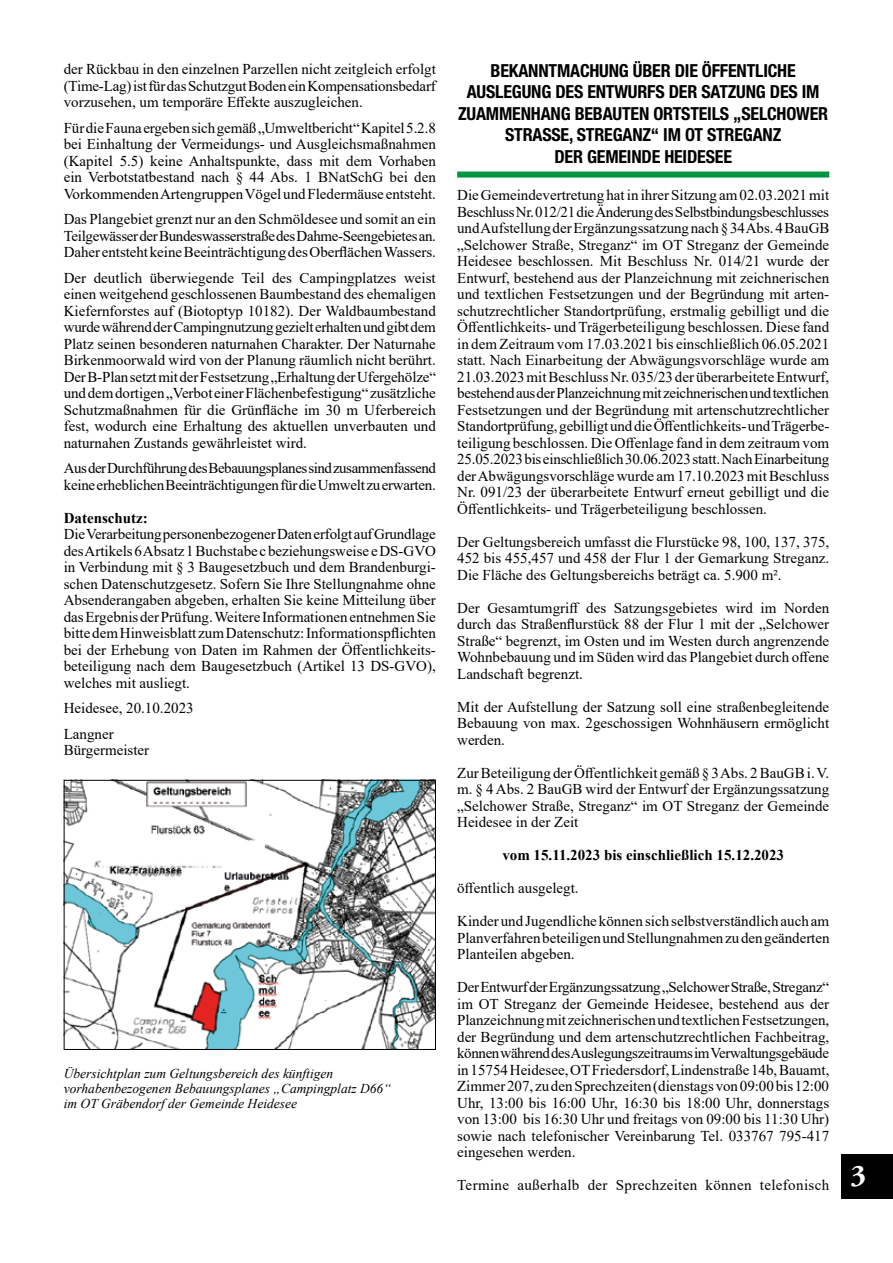
<style>
.page{position:relative;width:893px;height:1263px;background:#fff}
.page>*{position:absolute;margin:0;border:0;box-sizing:border-box;transform-origin:0 0}
.t1{font:700 30px "Adobe Garamond Pro";color:#fff}
.t2{font:700 condensed 18px/21.6px "Helvetica Neue LT Std";letter-spacing:-.01em;color:#000;text-align:center}
.t3{font:15px/16.5px "Times New Roman";color:#000;text-align:justify}
.t4{font:15px/16.5px "Times New Roman";letter-spacing:-.02em;color:#000}
.t5{font:700 15px "Times New Roman";color:#000}
.t6{font:15px "Times New Roman";letter-spacing:.025em;color:#000}
.t7{font:italic 13.5px/15px "Times New Roman";color:#000}
</style>
<div class="page">
<div style="left:842px;top:1154px;width:51px;height:45px;background:#000"></div>
<div style="left:457px;top:172px;width:372px;height:6px;background:#009641"></div>
<img style="left:66px;top:782px;width:368px;height:266px">
<div style="left:64px;top:780px;width:372px;height:270px;border:1px solid #000"></div>
<p class="t3" style="left:64px;top:60px;width:374px">der Rückbau in den einzelnen Parzellen nicht zeitgleich erfolgt (Time-Lag) ist für das Schutzgut Boden ein Kompensationsbedarf vorzusehen, um temporäre Effekte auszugleichen.</p>
<p class="t3" style="left:64px;top:119px;width:374px">Für die Fauna ergeben sich gemäß „Umweltbericht“ Kapitel 5.2.8 bei Einhaltung der Vermeidungs- und Ausgleichsmaßnahmen (Kapitel 5.5) keine Anhaltspunkte, dass mit dem Vorhaben ein Verbotstatbestand nach § 44 Abs. 1 BNatSchG bei den Vorkommenden Artengruppen Vögel und Fledermäuse entsteht.</p>
<p class="t3" style="left:64px;top:210px;width:374px">Das Plangebiet grenzt nur an den Schmöldesee und somit an ein Teilgewässer der Bundeswasserstraße des Dahme-Seengebietes an.<br>Daher entsteht keine Beeinträchtigung des Oberflächen Wassers.</p>
<p class="t3" style="left:64px;top:269px;width:374px">Der deutlich überwiegende Teil des Campingplatzes weist einen weitgehend geschlossenen Baumbestand des ehemaligen Kiefernforstes auf (Biotoptyp 10182). Der Waldbaumbestand wurde während der Campingnutzung gezielt erhalten und gibt dem Platz seinen besonderen naturnahen Charakter. Der Naturnahe Birkenmoorwald wird von der Planung räumlich nicht berührt.<br>Der B-Plan setzt mit der Festsetzung „Erhaltung der Ufergehölze“ und dem dortigen „Verbot einer Flächenbefestigung“ zusätzliche Schutzmaßnahmen für die Grünfläche im 30 m Uferbereich fest, wodurch eine Erhaltung des aktuellen unverbauten und naturnahen Zustands gewährleistet wird.</p>
<p class="t4" style="left:64px;top:459px;width:374px">Aus der Durchführung des Bebauungsplanes sind zusammenfassend keine erheblichen Beeinträchtigungen für die Umwelt zu erwarten.</p>
<p class="t5" style="left:64px;top:507px;width:86px">Datenschutz:</p>
<p class="t3" style="left:64px;top:525px;width:374px">Die Verarbeitung personenbezogener Daten erfolgt auf Grundlage des Artikels 6 Absatz 1 Buchstabe c beziehungsweise e DS-GVO in Verbindung mit § 3 Baugesetzbuch und dem Brandenburgi&shy;schen Datenschutzgesetz. Sofern Sie Ihre Stellungnahme ohne Absenderangaben abgeben, erhalten Sie keine Mitteilung über das Ergebnis der Prüfung. Weitere Informationen entnehmen Sie bitte dem Hinweisblatt zum Datenschutz: Informationspflichten bei der Erhebung von Daten im Rahmen der Öffentlichkeits&shy;beteiligung nach dem Baugesetzbuch (Artikel 13 DS-GVO), welches mit ausliegt.</p>
<p class="t3" style="left:64px;top:695px;width:131px;line-height:25.5px">Heidesee, 20.10.2023<br>Langner</p>
<p class="t3" style="left:64px;top:741px;width:87px">Bürgermeister</p>
<p class="t7" style="left:64px;top:1065px;width:329px">Übersichtplan zum Geltungsbereich des künftigen vorhabenbezogenen Bebauungsplanes „Campingplatz D66“ im OT Gräbendorf der Gemeinde Heidesee</p>
<p class="t2" style="left:458px;top:59px;width:372px">BEKANNTMACHUNG ÜBER DIE ÖFFENTLICHE AUSLEGUNG DES ENTWURFS DER SATZUNG DES IM ZUAMMENHANG BEBAUTEN ORTSTEILS „SELCHOWER STRASSE, STREGANZ“ IM OT STREGANZ<br>DER GEMEINDE HEIDESEE</p>
<p class="t3" style="left:457px;top:187px;width:374px">Die Gemeindevertretung hat in ihrer Sitzung am 02.03.2021 mit Beschluss Nr. 012/21 die Änderung des Selbstbindungsbeschlusses und Aufstellung der Ergänzungssatzung nach § 34 Abs. 4 BauGB „Selchower Straße, Streganz“ im OT Streganz der Gemeinde Heidesee beschlossen. Mit Beschluss Nr. 014/21 wurde der Entwurf, bestehend aus der Planzeichnung mit zeichnerischen und textlichen Festsetzungen und der Begründung mit arten&shy;schutzrechtlicher Standortprüfung, erstmalig gebilligt und die Öffentlichkeits- und Trägerbeteiligung beschlossen. Diese fand in dem Zeitraum vom 17.03.2021 bis einschließlich 06.05.2021 statt. Nach Einarbeitung der Abwägungsvorschläge wurde am 21.03.2023 mit Beschluss Nr. 035/23 der überarbeitete Entwurf, bestehend aus der Planzeichnung mit zeichnerischen und textlichen Festsetzungen und der Begründung mit artenschutzrechtlicher Standortprüfung, gebilligt und die Öffentlichkeits- und Trägerbe&shy;teiligung beschlossen. Die Offenlage fand in dem zeitraum vom 25.05.2023 bis einschließlich 30.06.2023 statt. Nach Einarbeitung der Abwägungsvorschläge wurde am 17.10.2023 mit Beschluss Nr. 091/23 der überarbeitete Entwurf erneut gebilligt und die Öffentlichkeits- und Trägerbeteiligung beschlossen.</p>
<p class="t3" style="left:457px;top:533px;width:374px">Der Geltungsbereich umfasst die Flurstücke 98, 100, 137, 375, 452 bis 455,457 und 458 der Flur 1 der Gemarkung Streganz.<br>Die Fläche des Geltungsbereichs beträgt ca. 5.900 m².</p>
<p class="t3" style="left:457px;top:599px;width:374px">Der Gesamtumgriff des Satzungsgebietes wird im Norden durch das Straßenflurstück 88 der Flur 1 mit der „Selchower Straße“ begrenzt, im Osten und im Westen durch angrenzende Wohnbebauung und im Süden wird das Plangebiet durch offene Landschaft begrenzt.</p>
<p class="t3" style="left:457px;top:698px;width:374px">Mit der Aufstellung der Satzung soll eine straßenbegleitende Bebauung von max. 2geschossigen Wohnhäusern ermöglicht werden.</p>
<p class="t3" style="left:457px;top:764px;width:374px">Zur Beteiligung der Öffentlichkeit gemäß § 3 Abs. 2 BauGB i. V. m. § 4 Abs. 2 BauGB wird der Entwurf der Ergänzungssatzung „Selchower Straße, Streganz“ im OT Streganz der Gemeinde Heidesee in der Zeit</p>
<p class="t5" style="left:502px;top:844px;width:283px">vom 15.11.2023 bis einschließlich 15.12.2023</p>
<p class="t3" style="left:457px;top:880px;width:123px">öffentlich ausgelegt.</p>
<p class="t3" style="left:457px;top:913px;width:374px">Kinder und Jugendliche können sich selbstverständlich auch am Planverfahren beteiligen und Stellungnahmen zu den geänderten Planteilen abgeben.</p>
<p class="t3" style="left:457px;top:979px;width:374px">Der Entwurf der Ergänzungssatzung „Selchower Straße, Streganz“ im OT Streganz der Gemeinde Heidesee, bestehend aus der Planzeichnung mit zeichnerischen und textlichen Festsetzungen, der Begründung und dem artenschutzrechtlichen Fachbeitrag, können während des Auslegungszeitraums im Verwaltungsgebäude in 15754 Heidesee, OT Friedersdorf, Lindenstraße 14b, Bauamt, Zimmer 207, zu den Sprechzeiten (dienstags von 09:00 bis 12:00<br>Uhr, 13:00 bis 16:00 Uhr, 16:30 bis 18:00 Uhr, donnerstags von 13:00 bis 16:30 Uhr und freitags von 09:00 bis 11:30 Uhr) sowie nach telefonischer Vereinbarung Tel. 033767 795-417 eingesehen werden.</p>
<p class="t6" style="left:457px;top:1175px;width:374px">Termine außerhalb der Sprechzeiten können telefonisch</p>
<h1 class="t1" style="left:850px;top:1158px;width:17px">3</h1>
</div>
